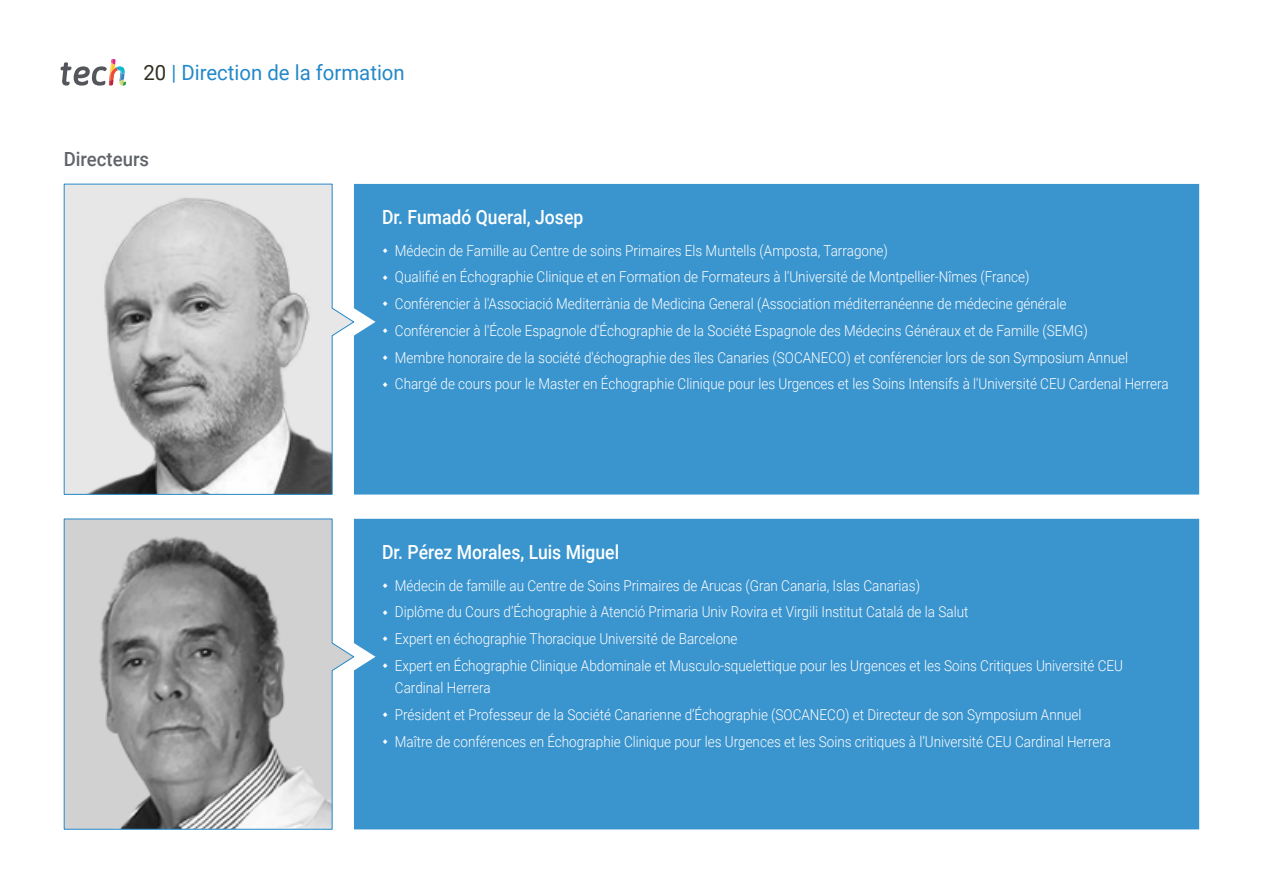
<style>
.page{position:relative;width:1263px;height:893px;background:#fff}
.page>*{position:absolute;margin:0;border:0;box-sizing:border-box;transform-origin:0 0}
.t1{font:21px "Roboto";color:#2488c9}
.t2{font:500 19.5px "Roboto";color:#fff;scale:.9 1}
.t3{font:500 19.5px "Roboto";color:#61646a;scale:.95 1}
.t4{font:300 15px/26.7px "Roboto";color:#fff;scale:.9 1}
.s1{color:#312e20}
</style>
<div class="page">
<svg style="left:61px;top:59px;width:65px;height:27px"></svg>
<div style="left:354px;top:184px;width:845px;height:311px;background:#3a94ce"></div>
<div style="left:354px;top:519px;width:845px;height:310px;background:#3a94ce"></div>
<svg style="left:64px;top:184px;width:290px;height:311px;background:#c2c4c4"></svg>
<svg style="left:64px;top:519px;width:290px;height:311px;background:#abadae"></svg>
<svg style="left:383px;top:248px;width:4px;height:5px"></svg>
<svg style="left:383px;top:275px;width:4px;height:5px"></svg>
<svg style="left:383px;top:302px;width:4px;height:5px"></svg>
<svg style="left:383px;top:328px;width:4px;height:5px"></svg>
<svg style="left:383px;top:355px;width:4px;height:5px"></svg>
<svg style="left:383px;top:382px;width:4px;height:5px"></svg>
<svg style="left:383px;top:583px;width:4px;height:5px"></svg>
<svg style="left:383px;top:610px;width:4px;height:5px"></svg>
<svg style="left:383px;top:636px;width:4px;height:5px"></svg>
<svg style="left:383px;top:663px;width:4px;height:5px"></svg>
<svg style="left:383px;top:712px;width:4px;height:5px"></svg>
<svg style="left:383px;top:739px;width:4px;height:5px"></svg>
<h1 class="t1" style="left:144px;top:57px;width:263px"><span class="s1">20</span> | Direction de la formation</h1>
<h2 class="t3" style="left:64px;top:145px;width:91px">Directeurs</h2>
<h2 class="t2" style="left:382px;top:203px;width:225px">Dr. Fumadó Queral, Josep</h2>
<p class="t4" style="left:395px;top:236px;width:861px">Médecin de Famille au Centre de soins Primaires Els Muntells (Amposta, Tarragone)<br>Qualifié en Échographie Clinique et en Formation de Formateurs à l'Université de Montpellier-Nîmes (France)<br>Conférencier à l'Associació Mediterrània de Medicina General (Association méditerranéenne de médecine générale<br>Conférencier à l'École Espagnole d'Échographie de la Société Espagnole des Médecins Généraux et de Famille (SEMG)<br>Membre honoraire de la société d'échographie des îles Canaries (SOCANECO) et conférencier lors de son Symposium Annuel Chargé de cours pour le Master en Échographie Clinique pour les Urgences et les Soins Intensifs à l'Université CEU Cardenal Herrera</p>
<h2 class="t2" style="left:382px;top:538px;width:265px">Dr. Pérez Morales, Luis Miguel</h2>
<p class="t4" style="left:395px;top:571px;width:810px">Médecin de famille au Centre de Soins Primaires de Arucas (Gran Canaria, Islas Canarias)<br>Diplôme du Cours d’Échographie à Atenció Primaria Univ Rovira et Virgili Institut Catalá de la Salut<br>Expert en échographie Thoracique Université de Barcelone<br>Expert en Échographie Clinique Abdominale et Musculo-squelettique pour les Urgences et les Soins Critiques Université CEU</p>
<p class="t4" style="left:395px;top:674px;width:797px">Cardinal Herrera<br>Président et Professeur de la Société Canarienne d’Échographie (SOCANECO) et Directeur de son Symposium Annuel<br>Maître de conférences en Échographie Clinique pour les Urgences et les Soins critiques à l’Université CEU Cardinal Herrera</p>
</div>
